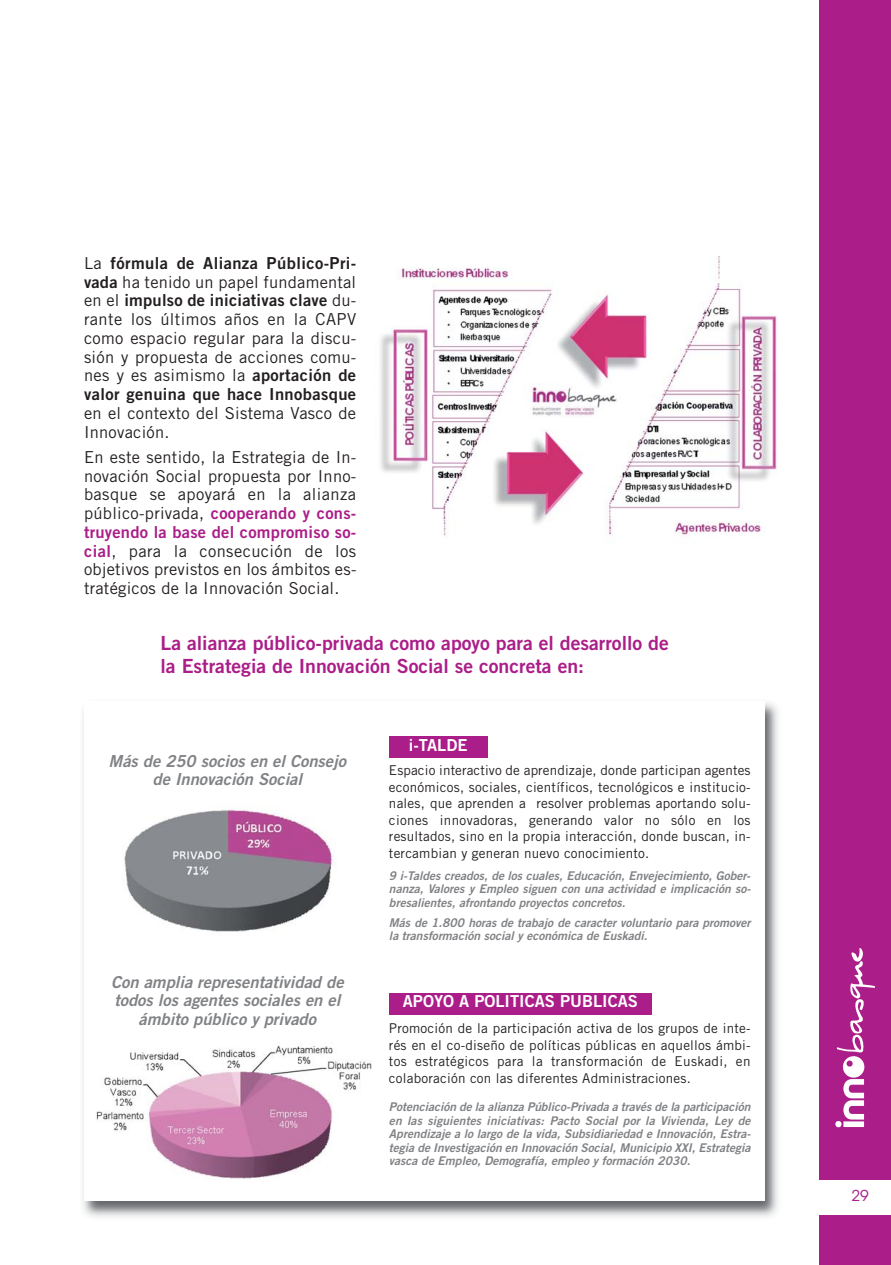
<style>
.page{position:relative;width:891px;height:1265px;background:#fff}
.page>*{position:absolute;margin:0;border:0;box-sizing:border-box;transform-origin:0 0}
.t1{font:19.5px/23.4px "Trade Gothic LT Std Bd 2";color:#ab1d88}
.t2{font:16.5px/18.8px "Trade Gothic LT Std";letter-spacing:.015em;color:#231f20;text-align:justify}
.t3{font:16.5px/18.8px "Trade Gothic LT Std Bd 2 Obl";color:#808285;text-align:center}
.t4{font:16.5px "Trade Gothic LT Std Bd 2";letter-spacing:.025em;color:#231f20}
.t5{font:16.5px "Trade Gothic LT Std Bd 2";letter-spacing:.015em;color:#ab1d88}
.t6{font:16.5px "Trade Gothic LT Std Bd 2";color:#fff}
.t7{font:15px "ITC Avant Garde Std";color:#ab1d88}
.t8{font:13.5px/16.5px "Trade Gothic LT Std";letter-spacing:.015em;color:#231f20;text-align:justify}
.t9{font:12px/13.5px "Trade Gothic LT Std Bd 2 Obl";color:#808285;text-align:justify}
.s1{font-family:"Trade Gothic LT Std"}
.s2{font-family:"Trade Gothic LT Std Bd 2"}
.s3{font-family:"Trade Gothic LT Std Bd 2";color:#ab1d88}
</style>
<div class="page">
<img style="left:83px;top:702px;width:695px;height:515px">
<div style="left:84px;top:701px;width:680px;height:500px;background:#fff"></div>
<div style="left:820px;top:0;width:71px;height:1264px;background:#ab1d88"></div>
<div style="left:815px;top:1179px;width:76px;height:34px;background:#fff"></div>
<svg style="left:835px;top:948px;width:40px;height:179px"></svg>
<div style="left:870px;top:996px;width:13px;height:138px;background:#ab1d88"></div>
<img style="left:380px;top:257px;width:397px;height:279px">
<div style="left:389px;top:736px;width:98px;height:21px;background:#ab1d88"></div>
<div style="left:389px;top:992px;width:263px;height:22px;background:#ab1d88"></div>
<img style="left:124px;top:809px;width:209px;height:123px">
<img style="left:96px;top:1045px;width:276px;height:135px">
<h2 class="t4" style="left:84px;top:257px;width:274px"><span class="s1">La</span> fórmula de Alianza Público-Pri-</h2>
<h2 class="t2" style="left:84px;top:274px;width:274px"><span class="s2">vada</span> ha tenido un papel fundamental</h2>
<h2 class="t4" style="left:84px;top:294px;width:274px"><span class="s1">en el</span> impulso de iniciativas clave <span class="s1">du-</span></h2>
<h2 class="t2" style="left:84px;top:311px;width:274px">rante los últimos años en la CAPV como espacio regular para la discu&shy;sión y propuesta de acciones comu&shy;nes y es asimismo la <span class="s2">aportación de</span></h2>
<h2 class="t4" style="left:84px;top:388px;width:274px">valor genuina que hace Innobasque</h2>
<h2 class="t2" style="left:84px;top:405px;width:274px">en el contexto del Sistema Vasco de<br>Innovación.</h2>
<h2 class="t2" style="left:84px;top:449px;width:274px">En este sentido, la Estrategia de In&shy;novación Social propuesta por Inno&shy;basque se apoyará en la alianza público-privada, <span class="s3">cooperando y cons-</span></h2>
<h2 class="t5" style="left:84px;top:526px;width:274px">truyendo la base del compromiso so-</h2>
<h2 class="t2" style="left:84px;top:543px;width:274px"><span class="s3">cial</span>, para la consecución de los objetivos previstos en los ámbitos es&shy;tratégicos de la Innovación Social.</h2>
<h1 class="t1" style="left:161px;top:632px;width:510px">La alianza público-privada como apoyo para el desarrollo de la Estrategia de Innovación Social se concreta en:</h1>
<h2 class="t3" style="left:109px;top:752px;width:239px">Más de 250 socios en el Consejo de Innovación Social</h2>
<h2 class="t3" style="left:111px;top:973px;width:234px">Con amplia representatividad de todos los agentes sociales en el ámbito público y privado</h2>
<h2 class="t6" style="left:409px;top:738px;width:60px">i-TALDE</h2>
<p class="t8" style="left:389px;top:763px;width:363px">Espacio interactivo de aprendizaje, donde participan agentes económicos, sociales, científicos, tecnológicos e institucio&shy;nales, que aprenden a resolver problemas aportando solu&shy;ciones innovadoras, generando valor no sólo en los resultados, sino en la propia interacción, donde buscan, in&shy;tercambian y generan nuevo conocimiento.</p>
<p class="t9" style="left:389px;top:869px;width:363px">9 i-Taldes creados, de los cuales, Educación, Envejecimiento, Gober&shy;nanza, Valores y Empleo siguen con una actividad e implicación so&shy;bresalientes, afrontando proyectos concretos.</p>
<p class="t9" style="left:389px;top:916px;width:363px">Más de 1.800 horas de trabajo de caracter voluntario para promover la transformación social y económica de Euskadi.</p>
<h2 class="t6" style="left:403px;top:995px;width:237px">APOYO A POLITICAS PUBLICAS</h2>
<p class="t8" style="left:389px;top:1021px;width:363px">Promoción de la participación activa de los grupos de inte&shy;rés en el co-diseño de políticas públicas en aquellos ámbi&shy;tos estratégicos para la transformación de Euskadi, en colaboración con las diferentes Administraciones.</p>
<p class="t9" style="left:389px;top:1101px;width:363px">Potenciación de la alianza Público-Privada a través de la participación en las siguientes iniciativas: Pacto Social por la Vivienda, Ley de Aprendizaje a lo largo de la vida, Subsidiariedad e Innovación, Estra&shy;tegia de Investigación en Innovación Social, Municipio XXI, Estrategia vasca de Empleo, Demografía, empleo y formación 2030.</p>
<p class="t7" style="left:851px;top:1186px;width:19px">29</p>
</div>
